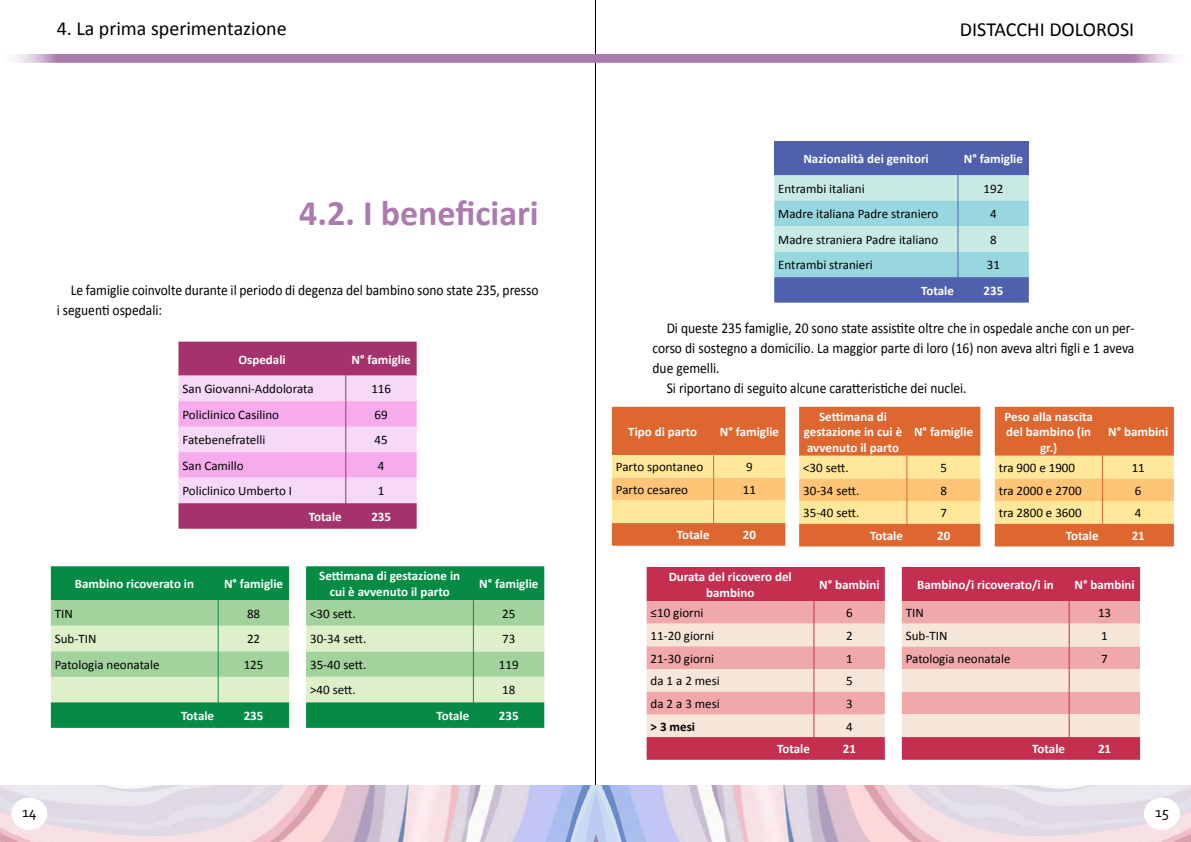
<style>
.page{position:relative;width:1191px;height:842px;background:#fff}
.page>*{position:absolute;margin:0;border:0;box-sizing:border-box;transform-origin:0 0}
.t1{font:700 36px "Calibri";color:#ac7bae}
.t2{font:20px "Calibri";color:#000}
.t3{font:15px/20px "Calibri";color:#000;scale:.9 1}
.t4{font:15px "Corbel";color:#000}
.t5{font:13px "Calibri";color:#000}
.t6{font:700 13px/15.6px "Calibri";color:#fff;text-align:center}
.t7{font:700 13px "Calibri";color:#000}
</style>
<div class="page">
<hr style="left:595px;top:0;width:1px;height:842px;background:#000">
<div style="left:0;top:54px;width:1191px;height:8px;background:#ac7bae"></div>
<img style="left:0;top:785px;width:1191px;height:57px">
<div style="left:11px;top:798px;width:36px;height:32px;background:#fff;border-radius:50%"></div>
<div style="left:1144px;top:798px;width:35px;height:32px;background:#fff;border-radius:50%"></div>
<svg style="left:178px;top:342px;width:239px;height:187px;background:#dc97c8"></svg>
<svg style="left:51px;top:566px;width:238px;height:162px;background:#7bc18a"></svg>
<svg style="left:306px;top:566px;width:238px;height:162px;background:#7bc18a"></svg>
<div style="left:774px;top:141px;width:184px;height:34px;background:#4f61ac"></div>
<div style="left:958px;top:141px;width:70px;height:34px;background:#4f61ac"></div>
<svg style="left:774px;top:175px;width:254px;height:128px;background:#9dc6d6"></svg>
<svg style="left:612px;top:407px;width:173px;height:139px;background:#eea05d"></svg>
<svg style="left:994px;top:407px;width:179px;height:139px;background:#eea05e"></svg>
<svg style="left:799px;top:407px;width:181px;height:139px;background:#ee9f5d"></svg>
<svg style="left:646px;top:567px;width:239px;height:193px;background:#e59aa0"></svg>
<svg style="left:902px;top:567px;width:238px;height:193px;background:#e59aa0"></svg>
<h2 class="t2" style="left:57px;top:16px;width:231px">4. La prima sperimentazione</h2>
<h2 class="t2" style="left:960px;top:17px;width:176px">DISTACCHI DOLOROSI</h2>
<h1 class="t1" style="left:299px;top:190px;width:241px">4.2. I beneficiari</h1>
<p class="t3" style="left:57px;top:280px;width:537px;text-indent:14px">Le famiglie coinvolte durante il periodo di degenza del bambino sono state 235, presso i seguenti ospedali:</p>
<p class="t6" style="left:238px;top:351px;width:49px">Ospedali</p>
<p class="t6" style="left:352px;top:351px;width:61px">N° famiglie</p>
<p class="t5" style="left:182px;top:381px;width:133px">San Giovanni-Addolorata</p>
<p class="t5" style="left:371px;top:381px;width:21px">116</p>
<p class="t5" style="left:182px;top:406px;width:98px">Policlinico Casilino</p>
<p class="t5" style="left:374px;top:406px;width:15px">69</p>
<p class="t5" style="left:182px;top:432px;width:84px">Fatebenefratelli</p>
<p class="t5" style="left:374px;top:432px;width:15px">45</p>
<p class="t5" style="left:182px;top:457px;width:63px">San Camillo</p>
<p class="t5" style="left:378px;top:457px;width:8px">4</p>
<p class="t5" style="left:182px;top:483px;width:111px">Policlinico Umberto I</p>
<p class="t5" style="left:378px;top:483px;width:8px">1</p>
<p class="t6" style="left:309px;top:509px;width:34px">Totale</p>
<p class="t6" style="left:371px;top:509px;width:21px">235</p>
<p class="t6" style="left:75px;top:576px;width:121px">Bambino ricoverato in</p>
<p class="t6" style="left:224px;top:576px;width:61px">N° famiglie</p>
<p class="t5" style="left:55px;top:605px;width:20px">TIN</p>
<p class="t5" style="left:247px;top:605px;width:15px">88</p>
<p class="t5" style="left:55px;top:631px;width:43px">Sub-TIN</p>
<p class="t5" style="left:247px;top:631px;width:15px">22</p>
<p class="t5" style="left:55px;top:656px;width:106px">Patologia neonatale</p>
<p class="t5" style="left:244px;top:656px;width:21px">125</p>
<p class="t6" style="left:181px;top:708px;width:34px">Totale</p>
<p class="t6" style="left:244px;top:708px;width:21px">235</p>
<p class="t6" style="left:319px;top:568px;width:143px">Settimana di gestazione in cui è avvenuto il parto</p>
<p class="t6" style="left:479px;top:576px;width:61px">N° famiglie</p>
<p class="t5" style="left:310px;top:605px;width:47px">&lt;30 sett.</p>
<p class="t5" style="left:502px;top:605px;width:15px">25</p>
<p class="t5" style="left:310px;top:631px;width:58px">30-34 sett.</p>
<p class="t5" style="left:502px;top:631px;width:15px">73</p>
<p class="t5" style="left:310px;top:656px;width:58px">35-40 sett.</p>
<p class="t5" style="left:499px;top:656px;width:21px">119</p>
<p class="t5" style="left:310px;top:682px;width:47px">&gt;40 sett.</p>
<p class="t5" style="left:502px;top:682px;width:15px">18</p>
<p class="t6" style="left:436px;top:708px;width:34px">Totale</p>
<p class="t6" style="left:499px;top:708px;width:21px">235</p>
<p class="t6" style="left:803px;top:151px;width:127px">Nazionalità dei genitori</p>
<p class="t6" style="left:963px;top:151px;width:61px">N° famiglie</p>
<p class="t5" style="left:778px;top:180px;width:88px">Entrambi italiani</p>
<p class="t5" style="left:983px;top:180px;width:21px">192</p>
<p class="t5" style="left:778px;top:206px;width:162px">Madre italiana Padre straniero</p>
<p class="t5" style="left:990px;top:206px;width:8px">4</p>
<p class="t5" style="left:778px;top:231px;width:161px">Madre straniera Padre italiano</p>
<p class="t5" style="left:990px;top:231px;width:8px">8</p>
<p class="t5" style="left:778px;top:257px;width:96px">Entrambi stranieri</p>
<p class="t5" style="left:986px;top:257px;width:15px">31</p>
<p class="t6" style="left:921px;top:283px;width:34px">Totale</p>
<p class="t6" style="left:983px;top:283px;width:21px">235</p>
<p class="t3" style="left:666px;top:318px;width:521px">Di queste 235 famiglie, 20 sono state assistite oltre che in ospedale anche con un per-</p>
<p class="t3" style="left:652px;top:338px;width:537px">corso di sostegno a domicilio. La maggior parte di loro (16) non aveva altri figli e 1 aveva</p>
<p class="t3" style="left:652px;top:358px;width:76px">due gemelli.</p>
<p class="t3" style="left:666px;top:378px;width:335px">Si riportano di seguito alcune caratteristiche dei nuclei.</p>
<p class="t6" style="left:628px;top:424px;width:71px">Tipo di parto</p>
<p class="t6" style="left:720px;top:424px;width:61px">N° famiglie</p>
<p class="t5" style="left:616px;top:459px;width:89px">Parto spontaneo</p>
<p class="t5" style="left:746px;top:459px;width:8px">9</p>
<p class="t5" style="left:616px;top:481px;width:74px">Parto cesareo</p>
<p class="t5" style="left:743px;top:481px;width:15px">11</p>
<p class="t6" style="left:677px;top:527px;width:34px">Totale</p>
<p class="t6" style="left:743px;top:527px;width:15px">20</p>
<p class="t6" style="left:804px;top:408px;width:100px">Settimana di gestazione in cui è avvenuto il parto</p>
<p class="t6" style="left:1004px;top:408px;width:90px">Peso alla nascita del bambino (in gr.)</p>
<p class="t6" style="left:914px;top:424px;width:61px">N° famiglie</p>
<p class="t6" style="left:1108px;top:424px;width:62px">N° bambini</p>
<p class="t5" style="left:803px;top:459px;width:47px">&lt;30 sett.</p>
<p class="t5" style="left:940px;top:459px;width:8px">5</p>
<p class="t5" style="left:803px;top:482px;width:58px">30-34 sett.</p>
<p class="t5" style="left:940px;top:482px;width:8px">8</p>
<p class="t5" style="left:803px;top:505px;width:58px">35-40 sett.</p>
<p class="t5" style="left:940px;top:505px;width:8px">7</p>
<p class="t6" style="left:870px;top:528px;width:34px">Totale</p>
<p class="t6" style="left:937px;top:528px;width:15px">20</p>
<p class="t5" style="left:998px;top:459px;width:78px">tra 900 e 1900</p>
<p class="t5" style="left:1131px;top:459px;width:15px">11</p>
<p class="t5" style="left:998px;top:482px;width:84px">tra 2000 e 2700</p>
<p class="t5" style="left:1135px;top:482px;width:8px">6</p>
<p class="t5" style="left:998px;top:505px;width:84px">tra 2800 e 3600</p>
<p class="t5" style="left:1135px;top:505px;width:8px">4</p>
<p class="t6" style="left:1065px;top:528px;width:34px">Totale</p>
<p class="t6" style="left:1131px;top:528px;width:15px">21</p>
<p class="t6" style="left:669px;top:569px;width:125px">Durata del ricovero del bambino</p>
<p class="t6" style="left:819px;top:577px;width:62px">N° bambini</p>
<p class="t5" style="left:650px;top:605px;width:54px">≤10 giorni</p>
<p class="t5" style="left:846px;top:605px;width:8px">6</p>
<p class="t5" style="left:650px;top:627px;width:65px">11-20 giorni</p>
<p class="t5" style="left:846px;top:627px;width:8px">2</p>
<p class="t5" style="left:650px;top:650px;width:65px">21-30 giorni</p>
<p class="t5" style="left:846px;top:650px;width:8px">1</p>
<p class="t5" style="left:650px;top:673px;width:71px">da 1 a 2 mesi</p>
<p class="t5" style="left:846px;top:673px;width:8px">5</p>
<p class="t5" style="left:650px;top:695px;width:71px">da 2 a 3 mesi</p>
<p class="t5" style="left:846px;top:695px;width:8px">3</p>
<p class="t7" style="left:650px;top:718px;width:46px">&gt; 3 mesi</p>
<p class="t5" style="left:846px;top:718px;width:8px">4</p>
<p class="t6" style="left:777px;top:741px;width:34px">Totale</p>
<p class="t6" style="left:842px;top:741px;width:15px">21</p>
<p class="t6" style="left:917px;top:577px;width:138px">Bambino/i ricoverato/i in</p>
<p class="t6" style="left:1074px;top:577px;width:62px">N° bambini</p>
<p class="t5" style="left:906px;top:605px;width:20px">TIN</p>
<p class="t5" style="left:1098px;top:605px;width:15px">13</p>
<p class="t5" style="left:906px;top:627px;width:43px">Sub-TIN</p>
<p class="t5" style="left:1101px;top:627px;width:8px">1</p>
<p class="t5" style="left:906px;top:650px;width:106px">Patologia neonatale</p>
<p class="t5" style="left:1101px;top:650px;width:8px">7</p>
<p class="t6" style="left:1032px;top:741px;width:34px">Totale</p>
<p class="t6" style="left:1098px;top:741px;width:15px">21</p>
<p class="t4" style="left:22px;top:803px;width:16px">14</p>
<p class="t4" style="left:1155px;top:803px;width:15px">15</p>
</div>
